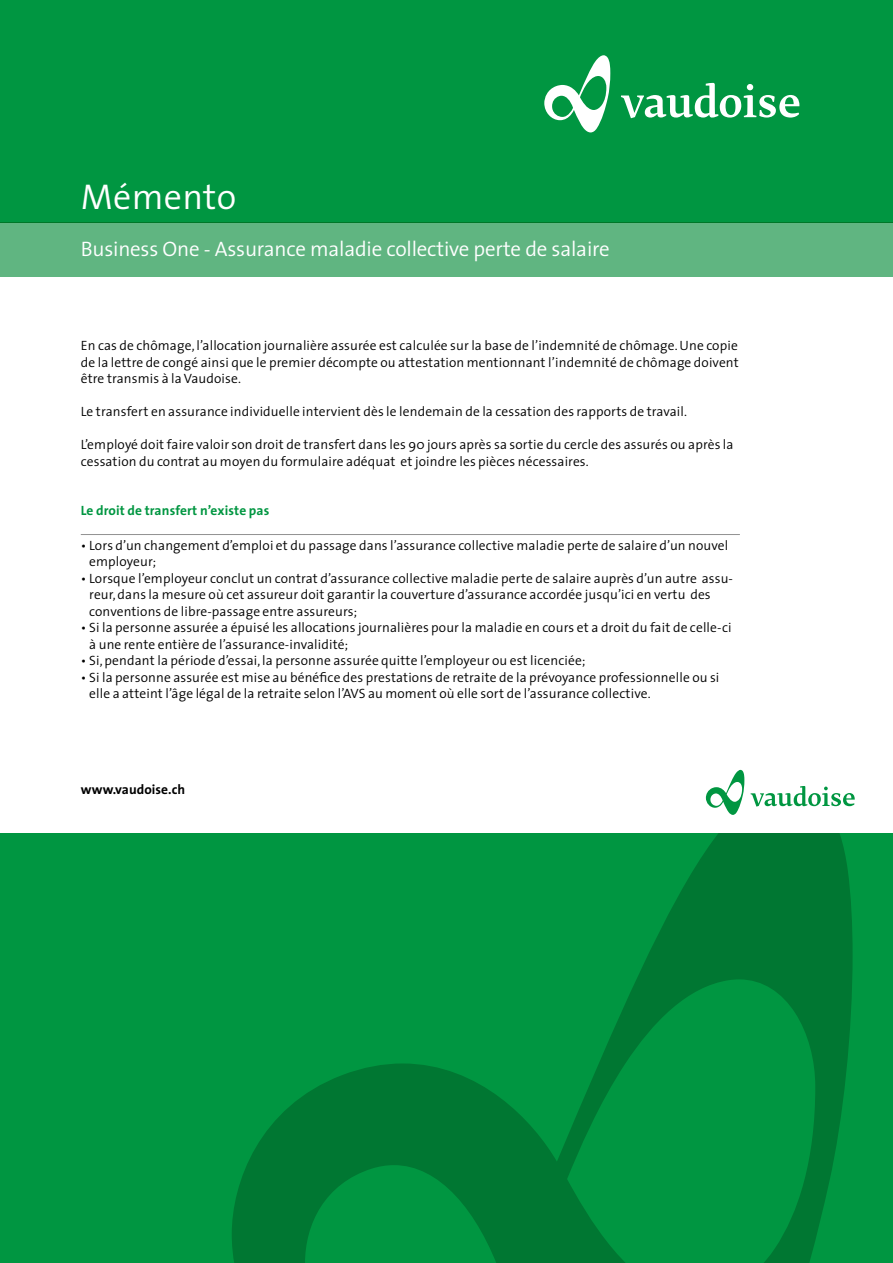
<style>
.page{position:relative;width:893px;height:1263px;background:#fff}
.page>*{position:absolute;margin:0;border:0;box-sizing:border-box;transform-origin:0 0}
.t1{font:300 36px "The Sans";letter-spacing:.01em;color:#fff}
.t2{font:300 21px "The Sans";letter-spacing:-.01em;color:#fff}
.t3{font:300 13.5px/16.5px "The Sans";letter-spacing:.01em;color:#000}
.t4{font:700 13.5px "The Sans";letter-spacing:.01em;color:#009641}
.t5{font:700 13.5px "The Sans";letter-spacing:.005em;color:#000}
</style>
<div class="page">
<hr style="left:81px;top:534px;width:659px;height:1px;background:#929292">
<div style="left:0;top:0;width:893px;height:222px;background:#009641"></div>
<div style="left:0;top:222px;width:893px;height:54px;background:#60b581"></div>
<svg style="left:544px;top:55px;width:255px;height:77px"></svg>
<svg style="left:706px;top:770px;width:149px;height:45px"></svg>
<div style="left:0;top:833px;width:893px;height:430px;background:#009641"></div>
<svg style="left:232px;top:833px;width:621px;height:430px"></svg>
<h1 class="t1" style="left:81px;top:167px;width:157px">Mémento</h1>
<h2 class="t2" style="left:81px;top:231px;width:530px">Business One - Assurance maladie collective perte de salaire</h2>
<p class="t3" style="left:81px;top:337px;width:659px;text-align:justify">En cas de chômage, l’allocation journalière assurée est calculée sur la base de l’indemnité de chômage. Une copie de la lettre de congé ainsi que le premier décompte ou attestation mentionnant l’indemnité de chômage doivent être transmis à la Vaudoise.</p>
<p class="t3" style="left:81px;top:403px;width:608px">Le transfert en assurance individuelle intervient dès le lendemain de la cessation des rapports de travail.</p>
<p class="t3" style="left:81px;top:436px;width:654px">L’employé doit faire valoir son droit de transfert dans les 90 jours après sa sortie du cercle des assurés ou après la cessation du contrat au moyen du formulaire adéquat et joindre les pièces nécessaires.</p>
<p class="t4" style="left:81px;top:499px;width:190px">Le droit de transfert n’existe pas</p>
<p class="t3" style="left:89px;top:536px;width:641px;text-indent:-9px">• Lors d’un changement d’emploi et du passage dans l’assurance collective maladie perte de salaire d’un nouvel employeur;</p>
<p class="t3" style="left:89px;top:569px;width:645px;text-indent:-9px">• Lorsque l’employeur conclut un contrat d’assurance collective maladie perte de salaire auprès d’un autre assu&shy;reur, dans la mesure où cet assureur doit garantir la couverture d’assurance accordée jusqu’ici en vertu des conventions de libre-passage entre assureurs;</p>
<p class="t3" style="left:89px;top:619px;width:644px;text-indent:-9px">• Si la personne assurée a épuisé les allocations journalières pour la maladie en cours et a droit du fait de celle-ci à une rente entière de l’assurance-invalidité;</p>
<p class="t3" style="left:81px;top:652px;width:506px">• Si, pendant la période d’essai, la personne assurée quitte l’employeur ou est licenciée;</p>
<p class="t3" style="left:89px;top:668px;width:632px;text-indent:-9px">• Si la personne assurée est mise au bénéfice des prestations de retraite de la prévoyance professionnelle ou si elle a atteint l’âge légal de la retraite selon l’AVS au moment où elle sort de l’assurance collective.</p>
<p class="t5" style="left:81px;top:778px;width:106px">www.vaudoise.ch</p>
</div>
